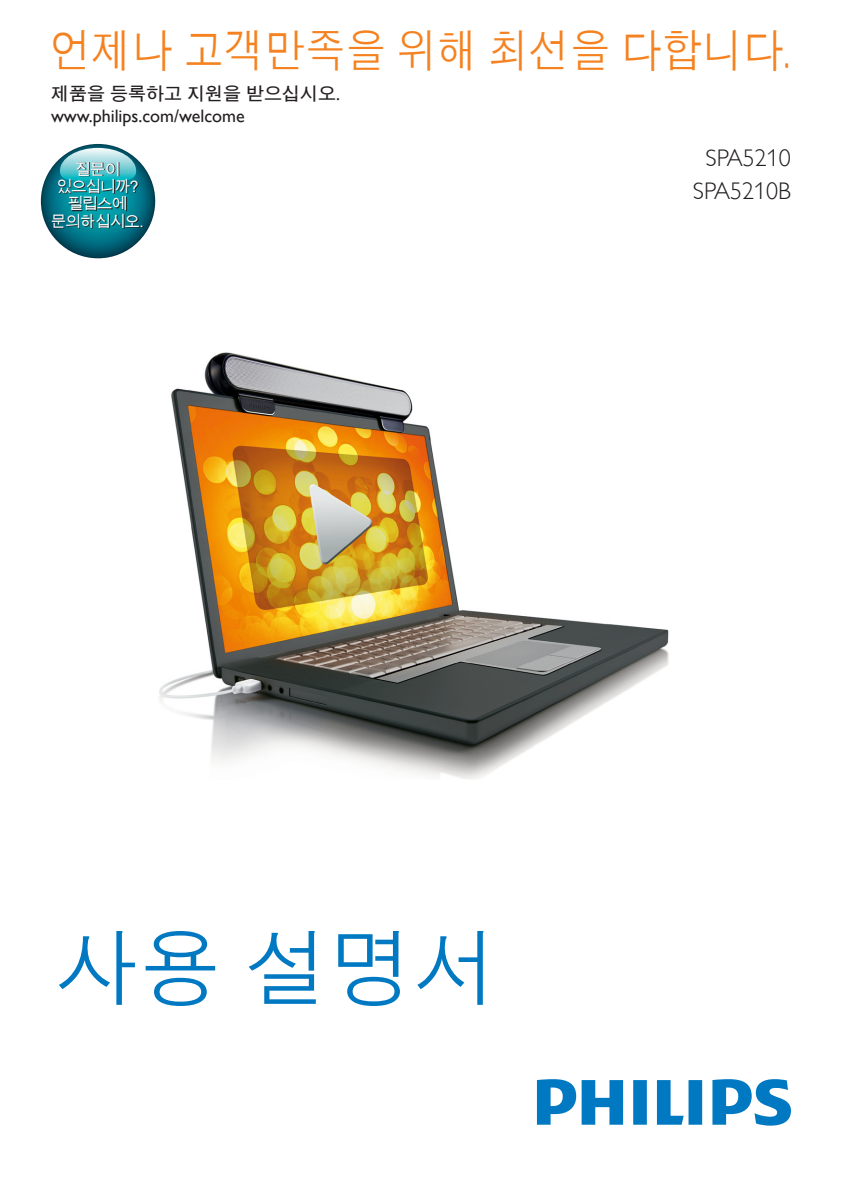
<style>
.page{position:relative;width:842px;height:1191px;background:#fff}
.page>*{position:absolute;margin:0;border:0;box-sizing:border-box;transform-origin:0 0}
.tol-usermanual-parag{font:500 84.4px "HY Go Thic";color:#0079c2}
.t_alwaysthere{font:500 46px "HY Go Thic";letter-spacing:-.02em;color:#f58220;scale:.9 1}
.t_typenumber{font:24px "Gill Sans Alt One WGL Light";color:#231f20}
.t1{font:18px "Gill Sans Alt One WGL";color:#231f20}
.t_register{font:700 18px "HY Go Thic";color:#231f20}
.t2{font:15.6px/17.4px "Arial Unicode MS";letter-spacing:-.05em;color:#fff;text-align:center}
.s1{font-family:"Gill Sans Alt One WGL Light";font-weight:400}
.s2{font-family:"Gill Sans Alt One WGL";font-weight:400}
</style>
<div class="page">
<img style="left:159px;top:352px;width:510px;height:427px">
<svg style="left:537px;top:1079px;width:254px;height:46px"></svg>
<img style="left:41px;top:144px;width:114px;height:114px">
<svg style="left:60px;top:148px;width:76px;height:14px"></svg>
<svg style="left:53px;top:162px;width:90px;height:67px;background:#15848f"></svg>
<p class="t_alwaysthere" style="left:51px;top:27px;width:823px">언제나 고객만족을 위해 최선을 다합니다<span class="s1">.</span></p>
<p class="t_register" style="left:51px;top:84px;width:290px">제품을 등록하고 지원을 받으십시오<span class="s2">.</span></p>
<p class="t1" style="left:51px;top:103px;width:195px">www.philips.com/welcome</p>
<p class="t2" style="left:51px;top:160px;width:95px">질문이 있으십니까? 필립스에 문의하십시오.</p>
<p class="t_typenumber" style="left:706px;top:142px;width:87px">SPA5210</p>
<p class="t_typenumber" style="left:693px;top:175px;width:100px">SPA5210B</p>
<p class="tol-usermanual-parag" style="left:54px;top:925px;width:447px">사용 설명서</p>
</div>
